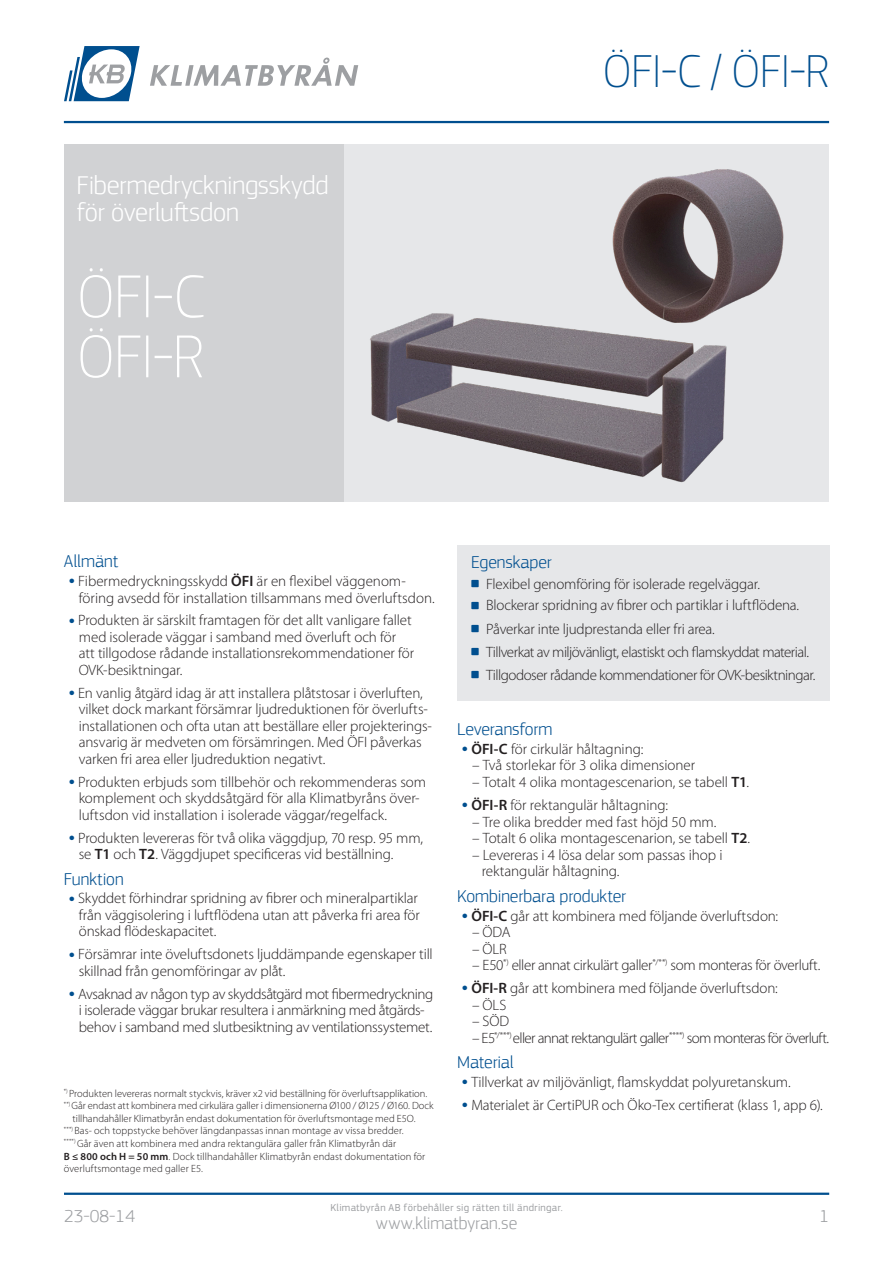
<style>
.page{position:relative;width:893px;height:1263px;background:#fff}
.page>*{position:absolute;margin:0;border:0;box-sizing:border-box;transform-origin:0 0}
.t1{font:100 63px/60px "PF Square Sans Pro";letter-spacing:-.025em;color:#fff}
.t2{font:100 48px "PF Square Sans Pro";letter-spacing:-.025em;color:#004f8f}
.t3{font:300 27px/27px "PF Square Sans Pro";letter-spacing:-.01em;color:#fff}
.Header_12pt_Blue_-_L{font:300 18px "PF Square Sans Pro";letter-spacing:-.005em;color:#004f8f}
.t4{font:300 18px "PF Square Sans Pro";letter-spacing:-.005em;color:#9d9fa2}
.t5{font:300 15.15px/16.6px "Myriad Pro";letter-spacing:-.01em;color:#231f20}
.t6{font:300 15px/16.5px "Myriad Pro";letter-spacing:-.01em;color:#231f20}
.t7{font:300 15px "Myriad Pro";letter-spacing:-.035em;color:#231f20}
.t8{font:300 15px "Myriad Pro";letter-spacing:-.045em;color:#231f20}
.Special_Text_-_Comme{font:300 10.5px/12.6px "Myriad Pro";letter-spacing:.005em;color:#231f20}
.t9{font:10.5px "PF Square Sans Pro";letter-spacing:.025em;color:#9d9fa2}
.s1{font-weight:600}
.s2{font-size:15px}
</style>
<div class="page">
<div style="left:64px;top:145px;width:280px;height:357px;background:#d1d2d4"></div>
<div style="left:344px;top:145px;width:485px;height:357px;background:#e6e7e9"></div>
<hr style="left:64px;top:121px;width:765px;height:2px;background:#004f8f">
<hr style="left:64px;top:1192px;width:765px;height:3px;background:#004f8f">
<img style="left:370px;top:313px;width:357px;height:170px">
<img style="left:598px;top:169px;width:186px;height:173px">
<div style="left:457px;top:545px;width:372px;height:156px;background:#e6e7e9"></div>
<svg style="left:150px;top:58px;width:208px;height:28px"></svg>
<svg style="left:64px;top:46px;width:76px;height:55px"></svg>
<h3 class="t3" style="left:77px;top:171px;width:254px">Fibermedryckningsskydd för överluftsdon</h3>
<h1 class="t1" style="left:77px;top:265px;width:130px">ÖFI-C<br>ÖFI-R</h1>
<h2 class="t2" style="left:603px;top:43px;width:228px">ÖFI-C / ÖFI-R</h2>
<p class="Header_12pt_Blue_-_L" style="left:64px;top:551px;width:56px">Allmänt</p>
<p class="t6" style="left:78px;top:573px;width:358px">Fibermedryckningsskydd <span class="s1">ÖFI</span> är en flexibel väggenom&shy;föring avsedd för installation tillsammans med överluftsdon.</p>
<p class="t6" style="left:78px;top:612px;width:337px">Produkten är särskilt framtagen för det allt vanligare fallet med isolerade väggar i samband med överluft och för att tillgodose rådande installationsrekommendationer för OVK-besiktningar.</p>
<p class="t6" style="left:78px;top:684px;width:355px">En vanlig åtgärd idag är att installera plåtstosar i överluften, vilket dock markant försämrar ljudreduktionen för överlufts&shy;installationen och ofta utan att beställare eller projekterings&shy;ansvarig är medveten om försämringen. Med ÖFI påverkas varken fri area eller ljudreduktion negativt.</p>
<p class="t6" style="left:78px;top:773px;width:349px">Produkten erbjuds som tillbehör och rekommenderas som komplement och skyddsåtgärd för alla Klimatbyråns över&shy;luftsdon vid installation i isolerade väggar/regelfack.</p>
<p class="t6" style="left:78px;top:829px;width:346px">Produkten levereras för två olika väggdjup, 70 resp. 95 mm, se <span class="s1">T1</span> och <span class="s1">T2</span>. Väggdjupet specificeras vid beställning.</p>
<p class="Header_12pt_Blue_-_L" style="left:64px;top:868px;width:61px">Funktion</p>
<p class="t6" style="left:78px;top:890px;width:343px">Skyddet förhindrar spridning av fibrer och mineralpartiklar från väggisolering i luftflödena utan att påverka fri area för önskad flödeskapacitet.</p>
<p class="t6" style="left:78px;top:946px;width:356px">Försämrar inte öveluftsdonets ljuddämpande egenskaper till skillnad från genomföringar av plåt.</p>
<p class="t6" style="left:78px;top:985px;width:356px">Avsaknad av någon typ av skyddsåtgärd mot fibermedryckning i isolerade väggar brukar resultera i anmärkning med åtgärds&shy;behov i samband med slutbesiktning av ventilationssystemet.</p>
<p class="Header_12pt_Blue_-_L" style="left:471px;top:551px;width:82px">Egenskaper</p>
<p class="t6" style="left:486px;top:575px;width:275px">Flexibel genomföring för isolerade regelväggar.</p>
<p class="t6" style="left:486px;top:597px;width:315px">Blockerar spridning av fibrer och partiklar i luftflödena.</p>
<p class="t6" style="left:486px;top:620px;width:230px">Påverkar inte ljudprestanda eller fri area.</p>
<p class="t7" style="left:486px;top:643px;width:325px">Tillverkat av miljövänligt, elastiskt och flamskyddat material.</p>
<p class="t7" style="left:486px;top:666px;width:331px">Tillgodoser rådande kommendationer för OVK-besiktningar.</p>
<p class="Header_12pt_Blue_-_L" style="left:457px;top:719px;width:97px">Leveransform</p>
<p class="t6" style="left:471px;top:741px;width:173px"><span class="s1">ÖFI-C</span> för cirkulär håltagning:</p>
<p class="t6" style="left:472px;top:757px;width:225px">– Två storlekar för 3 olika dimensioner</p>
<p class="t6" style="left:472px;top:774px;width:278px">– Totalt 4 olika montagescenarion, se tabell <span class="s1">T1</span>.</p>
<p class="t6" style="left:471px;top:797px;width:198px"><span class="s1">ÖFI-R</span> för rektangulär håltagning:</p>
<p class="t6" style="left:472px;top:813px;width:246px">– Tre olika bredder med fast höjd 50 mm.</p>
<p class="t6" style="left:472px;top:830px;width:280px">– Totalt 6 olika montagescenarion, se tabell <span class="s1">T2</span>.</p>
<p class="t5" style="left:482px;top:846px;width:242px;text-indent:-10px"><span class="s2">– L</span>evereras i 4 lösa delar som passas ihop i rektangulär håltagning.</p>
<p class="Header_12pt_Blue_-_L" style="left:457px;top:885px;width:171px">Kombinerbara produkter</p>
<p class="t6" style="left:471px;top:907px;width:308px"><span class="s1">ÖFI-C</span> går att kombinera med följande överluftsdon:</p>
<p class="t6" style="left:472px;top:924px;width:40px">– ÖDA</p>
<p class="t6" style="left:472px;top:940px;width:36px">– ÖLR</p>
<p class="t6" style="left:472px;top:957px;width:350px">– E50<sup>*)</sup> eller annat cirkulärt galler<sup>*/**)</sup> som monteras för överluft.</p>
<p class="t6" style="left:471px;top:980px;width:308px"><span class="s1">ÖFI-R</span> går att kombinera med följande överluftsdon:</p>
<p class="t6" style="left:472px;top:996px;width:36px">– ÖLS</p>
<p class="t6" style="left:472px;top:1013px;width:39px">– SÖD</p>
<p class="t8" style="left:472px;top:1028px;width:359px">– E5<sup>*/***)</sup> eller annat rektangulärt galler<sup>****)</sup> som monteras för överluft.</p>
<p class="Header_12pt_Blue_-_L" style="left:457px;top:1052px;width:58px">Material</p>
<p class="t6" style="left:471px;top:1073px;width:321px">Tillverkat av miljövänligt, flamskyddat polyuretanskum.</p>
<p class="t6" style="left:471px;top:1096px;width:353px">Materialet är CertiPUR och Öko-Tex certifierat (klass 1, app 6).</p>
<p class="Special_Text_-_Comme" style="left:64px;top:1086px;width:365px"><sup>*)</sup> Produkten levereras normalt styckvis, kräver x2 vid beställning för överluftsapplikation.</p>
<p class="Special_Text_-_Comme" style="left:64px;top:1099px;width:371px"><sup>**)</sup> Går endast att kombinera med cirkulära galler i dimensionerna Ø100 / Ø125 / Ø160. Dock</p>
<p class="Special_Text_-_Comme" style="left:73px;top:1112px;width:344px">tillhandahåller Klimatbyrån endast dokumentation för överluftsmontage med E5O.</p>
<p class="Special_Text_-_Comme" style="left:64px;top:1124px;width:363px"><sup>***)</sup> Bas- och toppstycke behöver längdanpassas innan montage av vissa bredder.<br><sup>****)</sup> Går även att kombinera med andra rektangulära galler från Klimatbyrån där<br><span class="s1">B ≤ 800 och H = 50 mm</span>. Dock tillhandahåller Klimatbyrån endast dokumentation för överluftsmontage med galler E5.</p>
<p class="t9" style="left:330px;top:1201px;width:234px">Klimatbyrån AB förbehåller sig rätten till ändringar.</p>
<p class="t4" style="left:376px;top:1213px;width:143px">www.klimatbyran.se</p>
<p class="t4" style="left:64px;top:1206px;width:73px">23-08-14</p>
<p class="t4" style="left:819px;top:1206px;width:11px">1</p>
</div>
